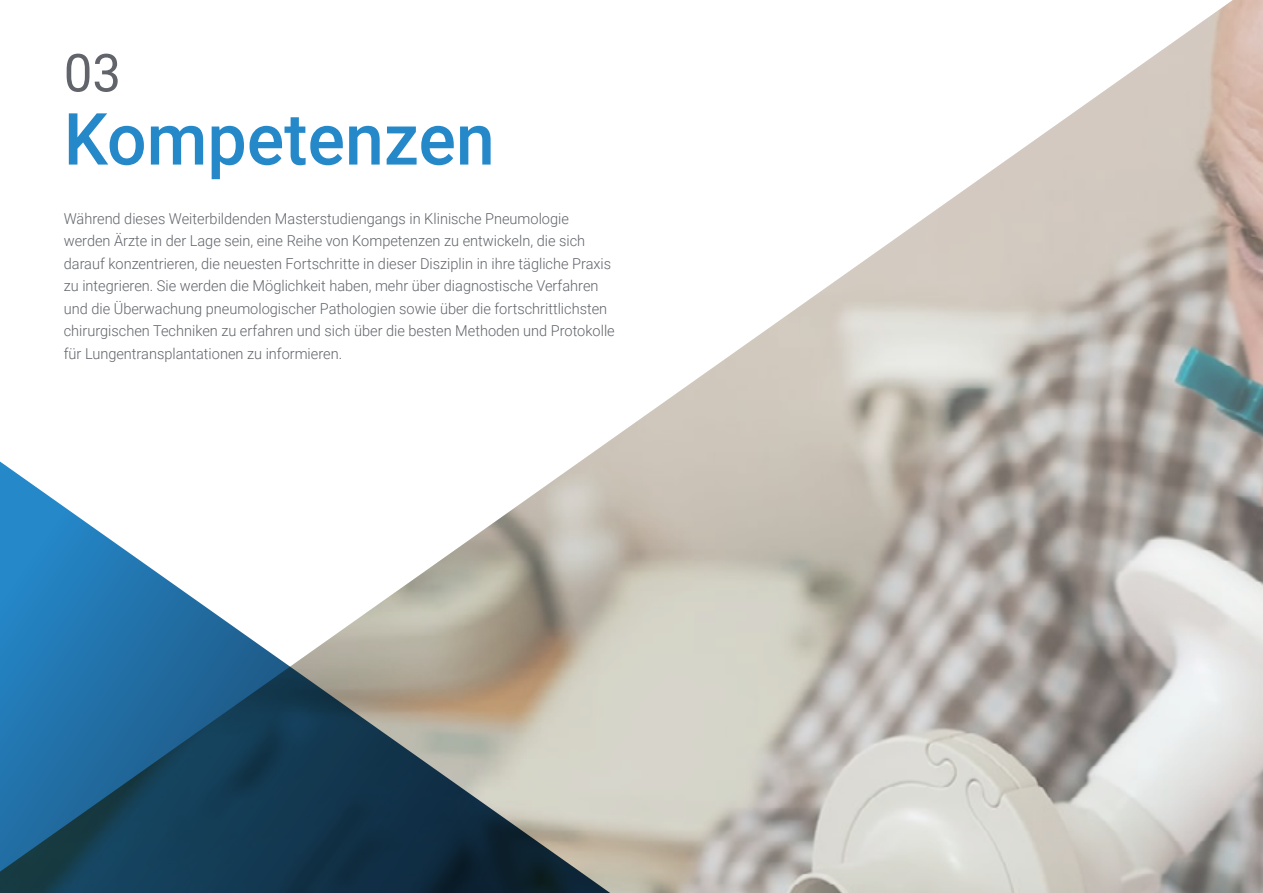
<style>
.page{position:relative;width:1263px;height:893px;background:#fff}
.page>*{position:absolute;margin:0;border:0;box-sizing:border-box;transform-origin:0 0}
.t1{font:500 72px "Roboto";color:#2488c9}
.t2{font:52.5px "Roboto";color:#61646a}
.t3{font:300 15px/22.5px "Roboto";color:#61646a}
</style>
<div class="page">
<img style="left:602px;top:0;width:661px;height:893px">
<svg style="left:0;top:446px;width:640px;height:447px"></svg>
<h2 class="t2" style="left:64px;top:36px;width:59px">03</h2>
<h1 class="t1" style="left:64px;top:89px;width:432px">Kompetenzen</h1>
<p class="t3" style="left:64px;top:207px;width:552px">Während dieses Weiterbildenden Masterstudiengangs in Klinische Pneumologie werden Ärzte in der Lage sein, eine Reihe von Kompetenzen zu entwickeln, die sich darauf konzentrieren, die neuesten Fortschritte in dieser Disziplin in ihre tägliche Praxis zu integrieren. Sie werden die Möglichkeit haben, mehr über diagnostische Verfahren und die Überwachung pneumologischer Pathologien sowie über die fortschrittlichsten chirurgischen Techniken zu erfahren und sich über die besten Methoden und Protokolle für Lungentransplantationen zu informieren.</p>
</div>
